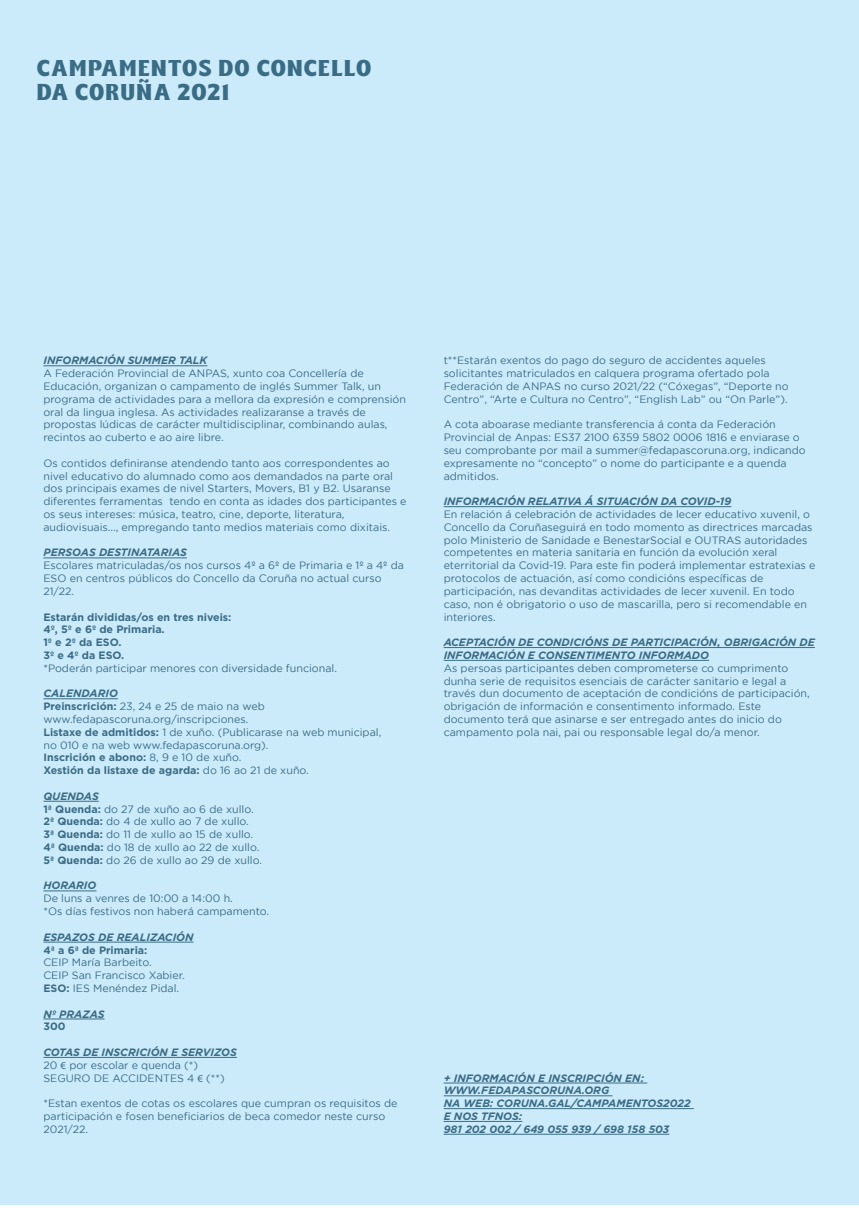
<style>
.page{position:relative;width:859px;height:1208px;background:#fff}
.page>*{position:absolute;margin:0;border:0;box-sizing:border-box;transform-origin:0 0}
.t1{font:700 19.7px/23.6px "Benoa";letter-spacing:.06em;color:#3b6c85}
.t2{font:10.7px/12.8px "Gotham";color:#3b6c85}
.t3{font:italic 700 10.7px/12.8px "Gotham HTF";color:#3b6c85}
.t4{font:700 10.7px/12.8px "Gotham";color:#3b6c85}
.s1{font-weight:700}
.s2{font-family:"Myriad Pro"}
</style>
<div class="page">
<div style="left:0;top:0;width:859px;height:1204px;background:#cbebfb"></div>
<hr style="left:43px;top:365px;width:164px;height:1px;background:#3b6c85">
<hr style="left:43px;top:558px;width:144px;height:1px;background:#3b6c85">
<hr style="left:43px;top:698px;width:75px;height:1px;background:#3b6c85">
<hr style="left:43px;top:801px;width:56px;height:1px;background:#3b6c85">
<hr style="left:43px;top:890px;width:53px;height:1px;background:#3b6c85">
<hr style="left:43px;top:942px;width:151px;height:1px;background:#3b6c85">
<hr style="left:43px;top:1018px;width:62px;height:1px;background:#3b6c85">
<hr style="left:43px;top:1057px;width:194px;height:1px;background:#3b6c85">
<hr style="left:444px;top:506px;width:287px;height:1px;background:#3b6c85">
<hr style="left:444px;top:647px;width:371px;height:1px;background:#3b6c85">
<hr style="left:444px;top:660px;width:265px;height:1px;background:#3b6c85">
<hr style="left:444px;top:1082px;width:203px;height:1px;background:#3b6c85">
<hr style="left:444px;top:1095px;width:168px;height:1px;background:#3b6c85">
<hr style="left:444px;top:1108px;width:250px;height:1px;background:#3b6c85">
<hr style="left:444px;top:1121px;width:78px;height:1px;background:#3b6c85">
<hr style="left:444px;top:1134px;width:225px;height:1px;background:#3b6c85">
<h1 class="t1" style="left:37px;top:57px;width:336px">CAMPAMENTOS DO CONCELLO<br>DA CORUÑA 2021</h1>
<p class="t3" style="left:43px;top:354px;width:165px">INFORMACIÓN SUMMER TALK</p>
<p class="t2" style="left:43px;top:367px;width:364px">A Federación Provincial de ANPAS, xunto coa Concellería de Educación, organizan o campamento de inglés Summer Talk, un programa de actividades para a mellora da expresión e comprensión oral da lingua inglesa. As actividades realizaranse a través de propostas lúdicas de carácter multidisciplinar, combinando aulas, recintos ao cuberto e ao aire libre.</p>
<p class="t2" style="left:43px;top:456px;width:365px">Os contidos definiranse atendendo tanto aos correspondentes ao nivel educativo do alumnado como aos demandados na parte oral dos principais exames de nivel Starters, Movers, B1 y B2. Usaranse diferentes ferramentas tendo en conta as idades dos participantes e os seus intereses: música, teatro, cine, deporte, literatura, audiovisuais..., empregando tanto medios materiais como dixitais.</p>
<p class="t3" style="left:43px;top:546px;width:145px">PERSOAS DESTINATARIAS</p>
<p class="t2" style="left:43px;top:559px;width:362px">Escolares matriculadas/os nos cursos 4º a 6º de Primaria e 1º a 4º da<br>ESO en centros públicos do Concello da Coruña no actual curso<br>21/22.</p>
<p class="t4" style="left:43px;top:610px;width:189px">Estarán divididas/os en tres niveis:<br>4º, 5º e 6º de Primaria.<br>1º e 2º da ESO.<br>3º e 4º da ESO.</p>
<p class="t2" style="left:43px;top:661px;width:295px">*Poderán participar menores con diversidade funcional.</p>
<p class="t3" style="left:43px;top:687px;width:76px">CALENDARIO</p>
<p class="t2" style="left:43px;top:700px;width:339px"><span class="s1">Preinscrición:</span> 23, 24 e 25 de maio na web www.fedapascoruna.org/inscripciones.<br><span class="s1">Listaxe de admitidos:</span> 1 de xuño. (Publicarase na web municipal, no 010 e na web www.fedapascoruna.org).<br><span class="s1">Inscrición e abono:</span> 8, 9 e 10 de xuño.<br><span class="s1">Xestión da listaxe de agarda:</span> do 16 ao 21 de xuño.</p>
<p class="t3" style="left:43px;top:789px;width:57px">QUENDAS</p>
<p class="t2" style="left:43px;top:802px;width:220px"><span class="s1">1ª Quenda:</span> do 27 de xuño ao 6 de xullo.<br><span class="s1">2ª Quenda:</span> do 4 de xullo ao 7 de xullo.<br><span class="s1">3ª Quenda:</span> do 11 de xullo ao 15 de xullo.<br><span class="s1">4ª Quenda:</span> do 18 de xullo ao 22 de xullo.<br><span class="s1">5ª Quenda:</span> do 26 de xullo ao 29 de xullo.</p>
<p class="t3" style="left:43px;top:879px;width:54px">HORARIO</p>
<p class="t2" style="left:43px;top:892px;width:227px">De luns a venres de 10:00 a 14:00 h.<br>*Os días festivos non haberá campamento.</p>
<p class="t3" style="left:43px;top:930px;width:152px">ESPAZOS DE REALIZACIÓN</p>
<p class="t4" style="left:43px;top:943px;width:106px">4ª a 6ª de Primaria:</p>
<p class="t2" style="left:43px;top:956px;width:143px">CEIP María Barbeito.<br>CEIP San Francisco Xabier.<br><span class="s1">ESO:</span> IES Menéndez Pidal.</p>
<p class="t3" style="left:43px;top:1007px;width:63px">Nº PRAZAS</p>
<p class="t4" style="left:43px;top:1020px;width:24px">300</p>
<p class="t3" style="left:43px;top:1045px;width:195px">COTAS DE INSCRICIÓN E SERVIZOS</p>
<p class="t2" style="left:43px;top:1058px;width:183px">20 <span class="s2">€</span> por escolar e quenda (*)<br>SEGURO DE ACCIDENTES 4 <span class="s2">€</span> (**)</p>
<p class="t2" style="left:43px;top:1096px;width:356px">*Estan exentos de cotas os escolares que cumpran os requisitos de participación e fosen beneficiarios de beca comedor neste curso<br>2021/22.</p>
<p class="t2" style="left:444px;top:354px;width:347px">t**Estarán exentos do pago do seguro de accidentes aqueles solicitantes matriculados en calquera programa ofertado pola Federación de ANPAS no curso 2021/22 (“Cóxegas”, “Deporte no Centro”, “Arte e Cultura no Centro”, “English Lab” ou “On Parle”).</p>
<p class="t2" style="left:444px;top:418px;width:364px">A cota aboarase mediante transferencia á conta da Federación Provincial de Anpas: ES37 2100 6359 5802 0006 1816 e enviarase o seu comprobante por mail a summer@fedapascoruna.org, indicando expresamente no “concepto” o nome do participante e a quenda admitidos.</p>
<p class="t3" style="left:444px;top:495px;width:289px">INFORMACIÓN RELATIVA Á SITUACIÓN DA COVID-19</p>
<p class="t2" style="left:444px;top:508px;width:373px">En relación á celebración de actividades de lecer educativo xuvenil, o Concello da Coruñaseguirá en todo momento as directrices marcadas polo Ministerio de Sanidade e BenestarSocial e OUTRAS autoridades competentes en materia sanitaria en función da evolución xeral eterritorial da Covid-19. Para este fin poderá implementar estratexias e protocolos de actuación, así como condicións específicas de participación, nas devanditas actividades de lecer xuvenil. En todo caso, non é obrigatorio o uso de mascarilla, pero si recomendable en interiores.</p>
<p class="t3" style="left:444px;top:636px;width:373px">ACEPTACIÓN DE CONDICIÓNS DE PARTICIPACIÓN, OBRIGACIÓN DE<br>INFORMACIÓN E CONSENTIMENTO INFORMADO</p>
<p class="t2" style="left:444px;top:661px;width:368px">As persoas participantes deben comprometerse co cumprimento dunha serie de requisitos esenciais de carácter sanitario e legal a través dun documento de aceptación de condicións de participación, obrigación de información e consentimento informado. Este documento terá que asinarse e ser entregado antes do inicio do campamento pola nai, pai ou responsable legal do/a menor.</p>
<p class="t3" style="left:444px;top:1071px;width:248px">+ INFORMACIÓN E INSCRIPCIÓN EN:<br>WWW.FEDAPASCORUNA.ORG<br>NA WEB: CORUNA.GAL/CAMPAMENTOS2022<br>E NOS TFNOS:<br>981 202 002 / 649 055 939 / 698 158 503</p>
</div>
